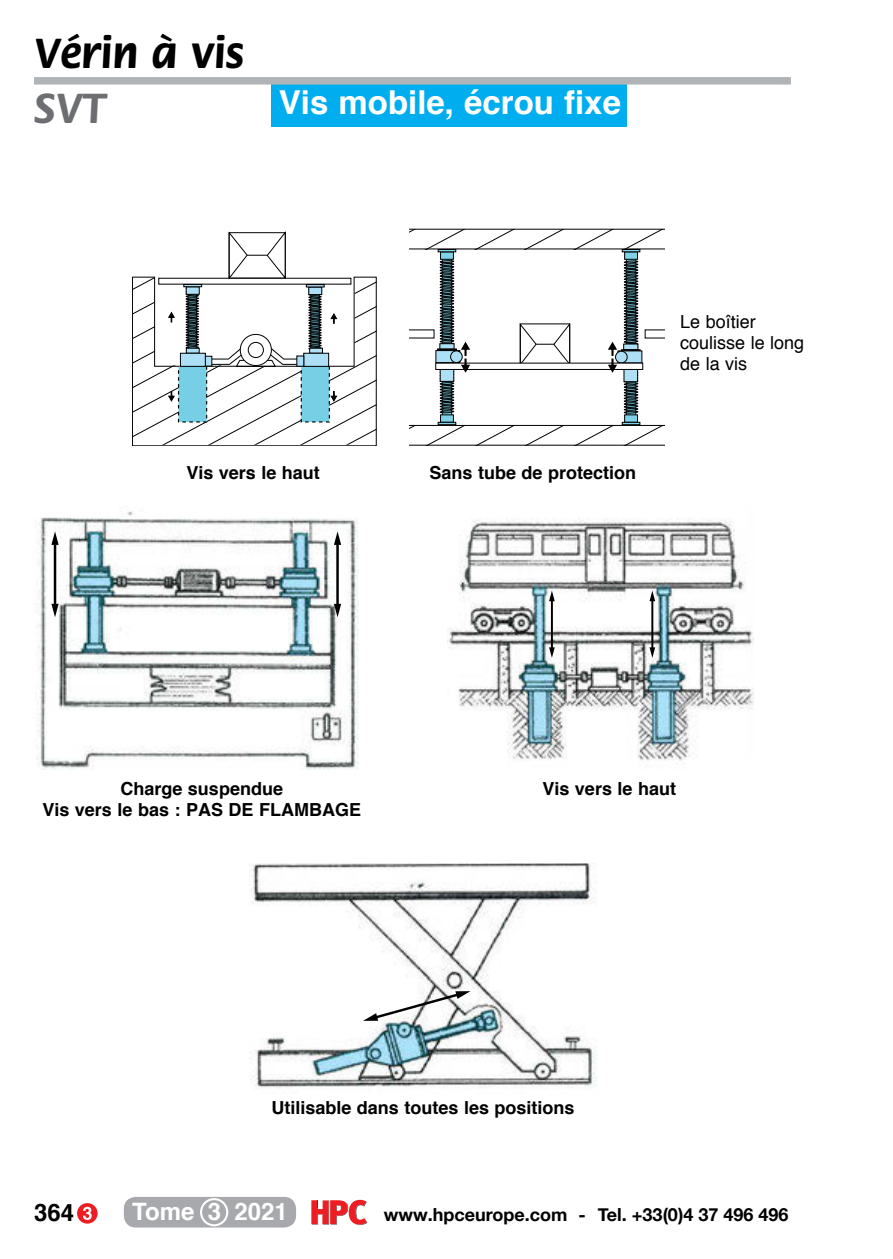
<style>
.page{position:relative;width:893px;height:1259px;background:#fff}
.page>*{position:absolute;margin:0;border:0;box-sizing:border-box;transform-origin:0 0}
.t1{font:700 45px "Flora";color:#000}
.t2{font:700 45px "Flora";color:#6d6e71}
.t3{font:700 33px "Helvetica";color:#fff}
.t4{font:700 24px "Helvetica";color:#fff}
.t5{font:700 24px "Helvetica";color:#000}
.t6{font:700 18px/21px "Helvetica";color:#000;text-align:center}
.t7{font:700 18px "Helvetica Neue";color:#000}
.t8{font:18px/21px "Helvetica";color:#000}
</style>
<div class="page">
<div style="left:77px;top:1203px;width:21px;height:20px;background:#ed1d24;border-radius:50%"></div>
<svg style="left:83px;top:1206px;width:9px;height:14px"></svg>
<svg style="left:311px;top:1199px;width:56px;height:26px"></svg>
<div style="left:124px;top:1197px;width:172px;height:30px;background:#a7a9ac;border-radius:12px"></div>
<div style="left:200px;top:1198px;width:28px;height:28px;border:2px solid #fff;border-radius:50%"></div>
<div style="left:271px;top:85px;width:356px;height:42px;background:#00aeef"></div>
<svg style="left:132px;top:232px;width:245px;height:214px"></svg>
<svg style="left:410px;top:425px;width:254px;height:20px"></svg>
<svg style="left:520px;top:323px;width:50px;height:40px"></svg>
<div style="left:624px;top:260px;width:14px;height:3px;border:1px solid #000;border-radius:50%"></div>
<div style="left:624px;top:414px;width:14px;height:8px;background:#7fd2e7;border:1px solid #000"></div>
<div style="left:622px;top:422px;width:18px;height:3px;background:#7fd2e7;border:1px solid #000"></div>
<div style="left:624px;top:252px;width:14px;height:8px;background:#7fd2e7;border:1px solid #000"></div>
<div style="left:622px;top:249px;width:18px;height:3px;background:#7fd2e7;border:1px solid #000"></div>
<div style="left:440px;top:260px;width:14px;height:3px;border:1px solid #000;border-radius:50%"></div>
<div style="left:440px;top:414px;width:14px;height:8px;background:#7fd2e7;border:1px solid #000"></div>
<div style="left:438px;top:422px;width:18px;height:3px;background:#7fd2e7;border:1px solid #000"></div>
<div style="left:440px;top:252px;width:14px;height:8px;background:#7fd2e7;border:1px solid #000"></div>
<div style="left:438px;top:249px;width:18px;height:3px;background:#7fd2e7;border:1px solid #000"></div>
<svg style="left:410px;top:229px;width:254px;height:20px"></svg>
<div style="left:435px;top:363px;width:208px;height:7px;background:#fff;border:1px solid #000"></div>
<svg style="left:607px;top:261px;width:57px;height:152px"></svg>
<svg style="left:410px;top:263px;width:61px;height:150px"></svg>
<div style="left:34px;top:77px;width:757px;height:8px;background:#b1b4b6"></div>
<img style="left:249px;top:863px;width:348px;height:225px">
<svg style="left:363px;top:991px;width:107px;height:30px"></svg>
<img style="left:37px;top:511px;width:321px;height:259px">
<hr style="left:336px;top:542px;width:3px;height:64px;background:#000">
<svg style="left:334px;top:531px;width:7px;height:14px"></svg>
<svg style="left:334px;top:604px;width:7px;height:13px"></svg>
<hr style="left:54px;top:542px;width:2px;height:64px;background:#000">
<svg style="left:51px;top:531px;width:8px;height:14px"></svg>
<svg style="left:51px;top:604px;width:8px;height:13px"></svg>
<img style="left:448px;top:518px;width:306px;height:243px">
<hr style="left:651px;top:599px;width:2px;height:50px;background:#000">
<svg style="left:649px;top:590px;width:6px;height:11px"></svg>
<svg style="left:649px;top:647px;width:6px;height:11px"></svg>
<hr style="left:551px;top:599px;width:2px;height:50px;background:#000">
<svg style="left:549px;top:590px;width:6px;height:11px"></svg>
<svg style="left:549px;top:647px;width:6px;height:11px"></svg>
<p class="t1" style="left:34px;top:29px;width:212px">Vérin à vis</p>
<p class="t2" style="left:34px;top:84px;width:73px">SVT</p>
<p class="t3" style="left:279px;top:76px;width:344px">Vis mobile, écrou fixe</p>
<p class="t6" style="left:186px;top:462px;width:135px">Vis vers le haut</p>
<p class="t6" style="left:429px;top:462px;width:208px">Sans tube de protection</p>
<p class="t8" style="left:680px;top:311px;width:126px">Le boîtier coulisse le long de la vis</p>
<p class="t6" style="left:42px;top:778px;width:320px">Charge suspendue<br>Vis vers le bas : PAS DE FLAMBAGE</p>
<p class="t6" style="left:542px;top:778px;width:135px">Vis vers le haut</p>
<p class="t6" style="left:271px;top:1097px;width:305px">Utilisable dans toutes les positions</p>
<p class="t5" style="left:34px;top:1193px;width:42px">364</p>
<h3 class="t4" style="left:132px;top:1192px;width:157px">Tome 3 2021</h3>
<p class="t7" style="left:384px;top:1200px;width:185px">www.hpceurope.com</p>
<p class="t7" style="left:598px;top:1200px;width:192px">Tel. +33(0)4 37 496 496</p>
<p class="t7" style="left:579px;top:1200px;width:9px">-</p>
</div>
